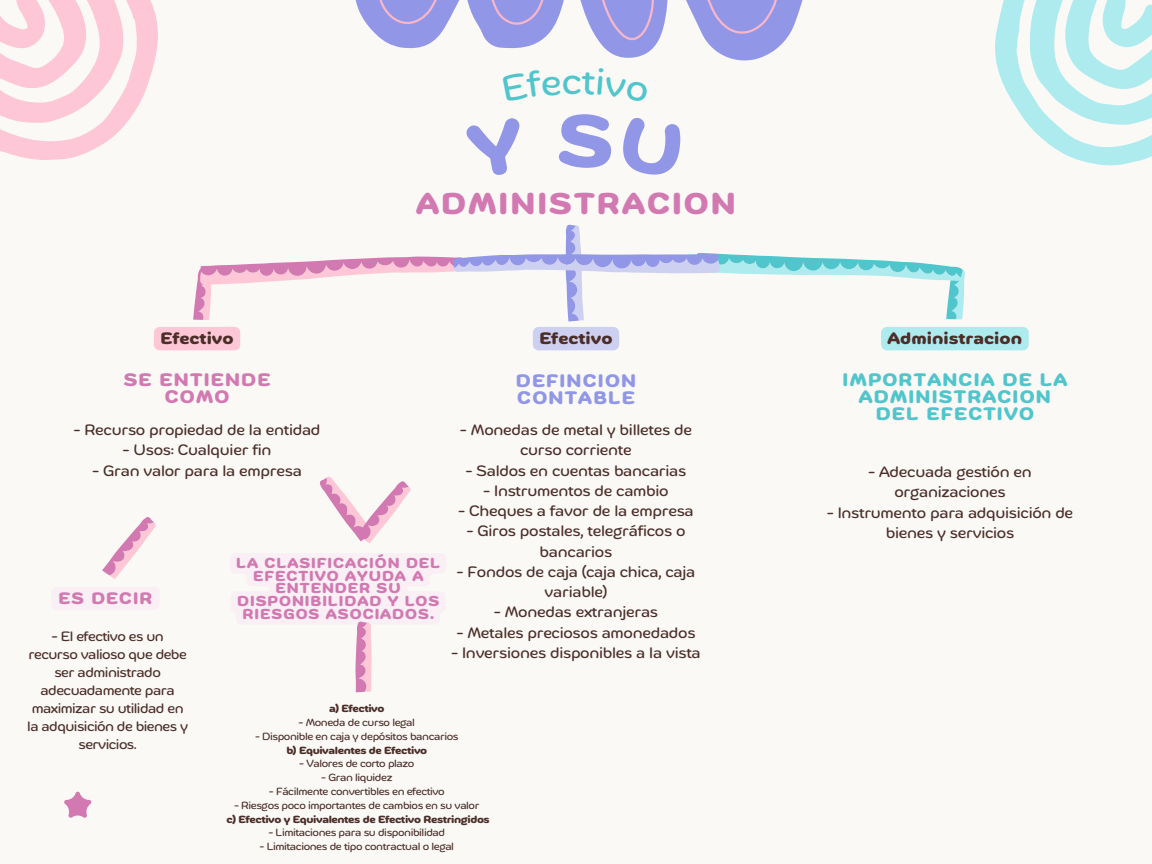
<style>
.page{position:relative;width:1152px;height:864px;background:#faf9f6}
.page>*{position:absolute;margin:0;border:0;box-sizing:border-box;transform-origin:0 0}
.t1{font:700 30px "Mommi";letter-spacing:.07em;color:#d279b1}
.t2{font:700 18px/16.8px "Mommi";letter-spacing:.07em;color:#50c5cc;text-align:center}
.t3{font:700 18px/16.8px "Mommi";letter-spacing:.07em;color:#9197e6}
.t4{font:700 18px/16.8px "Mommi";letter-spacing:.07em;color:#d279b1;text-align:center}
.t5{font:700 16.5px "Mommi";color:#4c2e29}
.t6{font:700 16.5px "Mommi";letter-spacing:.07em;color:#d279b1}
.t7{font:15px/20.2px "Mommi";letter-spacing:-.02em;color:#4c2e29;text-align:center}
.t8{font:700 14.4px/12.8px "Mommi";letter-spacing:.07em;color:#d279b1;text-align:center}
.t9{font:13.5px/18px "Mommi";letter-spacing:-.04em;color:#4c2e29;text-align:center}
.t10{font:10.35px "Mommi";letter-spacing:-.04em;color:#4c2e29}
.t11{font:700 10.35px "Mommi";letter-spacing:-.04em;color:#4c2e29}
</style>
<div class="page">
<svg style="left:0;top:0;width:158px;height:160px"></svg>
<svg style="left:355px;top:0;width:448px;height:60px"></svg>
<svg style="left:102px;top:517px;width:54px;height:62px"></svg>
<div style="left:51px;top:587px;width:109px;height:23px;background:#f9eff5;border-radius:6px"></div>
<div style="left:881px;top:327px;width:148px;height:23px;background:#adebef;border-radius:6px"></div>
<svg style="left:154px;top:224px;width:811px;height:126px"></svg>
<svg style="left:1076px;top:159px;width:68px;height:7px"></svg>
<svg style="left:995px;top:0;width:157px;height:159px"></svg>
<svg style="left:64px;top:792px;width:27px;height:26px"></svg>
<svg style="left:319px;top:477px;width:92px;height:66px"></svg>
<svg style="left:355px;top:621px;width:17px;height:72px"></svg>
<p class="t5" style="left:160px;top:331px;width:75px">Efectivo</p>
<h5 class="t4" style="left:124px;top:372px;width:148px">SE ENTIENDE<br>COMO</h5>
<p class="t1" style="left:416px;top:190px;width:321px">ADMINISTRACION</p>
<p class="t5" style="left:539px;top:331px;width:75px">Efectivo</p>
<p class="t3" style="left:516px;top:373px;width:122px">DEFINCION<br>CONTABLE</p>
<p class="t7" style="left:74px;top:420px;width:248px">- Recurso propiedad de la entidad</p>
<h6 class="t7" style="left:123px;top:441px;width:150px">- Usos: Cualquier fin</h6>
<h4 class="t7" style="left:92px;top:461px;width:211px">- Gran valor para la empresa</h4>
<p class="t7" style="left:460px;top:420px;width:234px">- Monedas de metal y billetes de curso corriente</p>
<p class="t7" style="left:466px;top:461px;width:222px">- Saldos en cuentas bancarias</p>
<p class="t7" style="left:483px;top:481px;width:187px">- Instrumentos de cambio</p>
<h2 class="t7" style="left:458px;top:501px;width:237px">- Cheques a favor de la empresa</h2>
<h1 class="t7" style="left:466px;top:522px;width:221px">- Giros postales, telegráficos o bancarios</h1>
<h3 class="t7" style="left:457px;top:562px;width:240px">- Fondos de caja (caja chica, caja variable)</h3>
<p class="t7" style="left:494px;top:603px;width:166px">- Monedas extranjeras</p>
<p class="t7" style="left:456px;top:623px;width:241px">- Metales preciosos amonedados</p>
<p class="t7" style="left:451px;top:643px;width:251px">- Inversiones disponibles a la vista</p>
<h5 class="t8" style="left:236px;top:557px;width:205px">LA CLASIFICACIÓN DEL<br>EFECTIVO AYUDA A<br>ENTENDER SU<br>DISPONIBILIDAD Y LOS<br>RIESGOS ASOCIADOS.</h5>
<h5 class="t6" style="left:59px;top:590px;width:95px">ES DECIR</h5>
<p class="t9" style="left:27px;top:628px;width:162px">- El efectivo es un recurso valioso que debe ser administrado adecuadamente para maximizar su utilidad en la adquisición de bienes y servicios.</p>
<p class="t11" style="left:329px;top:704px;width:57px">a) Efectivo</p>
<p class="t10" style="left:299px;top:718px;width:118px">- Moneda de curso legal</p>
<p class="t10" style="left:255px;top:732px;width:205px">- Disponible en caja y depósitos bancarios</p>
<p class="t11" style="left:286px;top:745px;width:142px">b) Equivalentes de Efectivo</p>
<p class="t10" style="left:299px;top:759px;width:117px">- Valores de corto plazo</p>
<p class="t10" style="left:321px;top:773px;width:73px">- Gran liquidez</p>
<p class="t10" style="left:269px;top:787px;width:177px">- Fácilmente convertibles en efectivo</p>
<p class="t10" style="left:234px;top:801px;width:247px">- Riesgos poco importantes de cambios en su valor</p>
<p class="t11" style="left:227px;top:814px;width:265px">c) Efectivo y Equivalentes de Efectivo Restringidos</p>
<p class="t10" style="left:268px;top:828px;width:178px">- Limitaciones para su disponibilidad</p>
<p class="t10" style="left:260px;top:842px;width:196px">- Limitaciones de tipo contractual o legal</p>
<h4 class="t5" style="left:888px;top:331px;width:136px">Administracion</h4>
<h4 class="t2" style="left:843px;top:372px;width:226px">IMPORTANCIA DE LA<br>ADMINISTRACION<br>DEL EFECTIVO</h4>
<p class="t7" style="left:868px;top:462px;width:165px">- Adecuada gestión en organizaciones</p>
<p class="t7" style="left:827px;top:503px;width:248px">- Instrumento para adquisición de bienes y servicios</p>
</div>
